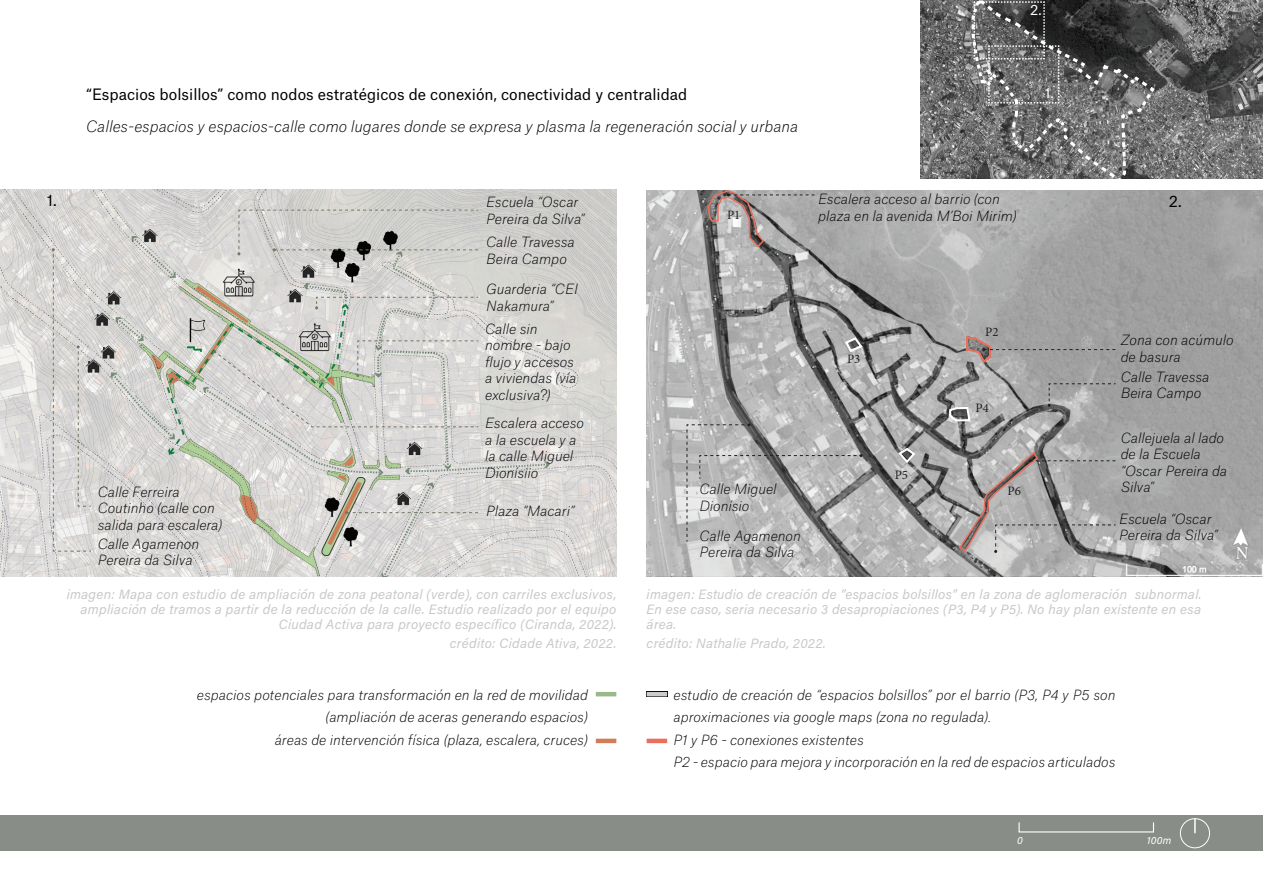
<style>
.page{position:relative;width:1263px;height:893px;background:#fff}
.page>*{position:absolute;margin:0;border:0;box-sizing:border-box;transform-origin:0 0}
.t1{font:italic 100 15px "Atlas Grotesk";color:#000}
.t2{font:15px "Atlas Grotesk";color:#000}
.t3{font:italic 100 13.5px/16.5px "Atlas Grotesk";color:#000}
.t4{font:italic 13.5px/15px "Acumin Pro";letter-spacing:.02em;color:#cac9c8;text-align:right}
.t5{font:13.5px "Atlas Grotesk";color:#fff}
.t6{font:12.9px "Minion Pro";color:#231f20}
.t7{font:italic 10.5px "Acumin Pro";color:#fff}
</style>
<div class="page">
<div style="left:0;top:815px;width:1263px;height:35px;background:#898d87"></div>
<img style="left:0;top:190px;width:616px;height:386px">
<img style="left:647px;top:191px;width:616px;height:385px">
<img style="left:921px;top:0;width:342px;height:179px">
<svg style="left:52px;top:248px;width:40px;height:304px;background:#d6d5d3"></svg>
<svg style="left:315px;top:297px;width:164px;height:12px;background:#d4d3d0"></svg>
<svg style="left:237px;top:209px;width:242px;height:46px;background:#c8c7c4"></svg>
<svg style="left:345px;top:511px;width:133px;height:3px"></svg>
<svg style="left:213px;top:340px;width:266px;height:88px;background:#d2d2cd"></svg>
<svg style="left:843px;top:336px;width:21px;height:18px"></svg>
<svg style="left:896px;top:446px;width:21px;height:19px"></svg>
<svg style="left:947px;top:406px;width:25px;height:16px"></svg>
<svg style="left:686px;top:423px;width:176px;height:119px;background:#b3b3b3"></svg>
<svg style="left:1048px;top:383px;width:68px;height:24px;background:#a5a5a5"></svg>
<svg style="left:964px;top:335px;width:151px;height:30px;background:#a09c9b"></svg>
<svg style="left:958px;top:450px;width:158px;height:103px;background:#a8a5a4"></svg>
<svg style="left:707px;top:190px;width:107px;height:59px;background:#a49e9d"></svg>
<hr style="left:596px;top:692px;width:20px;height:4px;background:#98b98a">
<hr style="left:596px;top:739px;width:20px;height:4px;background:#d27d58">
<hr style="left:647px;top:739px;width:20px;height:4px;background:#ea705e">
<div style="left:646px;top:691px;width:22px;height:6px;background:#ccc"></div>
<div style="left:1180px;top:818px;width:30px;height:30px;border:1px solid #fff;border-radius:50%"></div>
<svg style="left:1194px;top:819px;width:2px;height:14px"></svg>
<div style="left:1018px;top:822px;width:136px;height:10px;border:1px solid #fff"></div>
<svg style="left:970px;top:0;width:187px;height:179px;background:#646565"></svg>
<p class="t2" style="left:86px;top:82px;width:603px">“Espacios bolsillos” como nodos estratégicos de conexión, conectividad y centralidad</p>
<p class="t1" style="left:86px;top:114px;width:713px">Calles-espacios y espacios-calle como lugares donde se expresa y plasma la regeneración social y urbana</p>
<p class="t5" style="left:1030px;top:-1px;width:13px">2.</p>
<p class="t5" style="left:1045px;top:82px;width:10px">1.</p>
<p class="t3" style="left:818px;top:190px;width:200px">Escalera acceso al barrio (con plaza en la avenida M’Boi Mirim)</p>
<p class="t2" style="left:47px;top:188px;width:11px">1.</p>
<p class="t2" style="left:1169px;top:189px;width:14px">2.</p>
<p class="t3" style="left:486px;top:193px;width:100px">Escuela “Oscar<br>Pereira da Silva”</p>
<p class="t6" style="left:727px;top:206px;width:15px">P1</p>
<p class="t3" style="left:486px;top:232px;width:90px">Calle Travessa<br>Beira Campo</p>
<p class="t3" style="left:98px;top:482px;width:126px">Calle Ferreira<br>Coutinho (calle con salida para escalera)</p>
<p class="t3" style="left:98px;top:534px;width:103px">Calle Agamenon<br>Pereira da Silva</p>
<p class="t3" style="left:486px;top:279px;width:93px">Guarderia “CEI<br>Nakamura”</p>
<p class="t3" style="left:485px;top:319px;width:93px">Calle sin nombre - bajo flujo y accesos a viviendas (vía exclusiva?)</p>
<p class="t6" style="left:985px;top:324px;width:15px">P2</p>
<p class="t6" style="left:847px;top:350px;width:15px">P3</p>
<p class="t6" style="left:976px;top:399px;width:15px">P4</p>
<p class="t3" style="left:485px;top:413px;width:100px">Escalera acceso a la escuela y a la calle Miguel<br>Dionísiio</p>
<p class="t3" style="left:486px;top:501px;width:90px">Plaza “Macari”</p>
<p class="t3" style="left:699px;top:479px;width:78px">Calle Miguel<br>Dionísio</p>
<p class="t3" style="left:699px;top:526px;width:103px">Calle Agamenon<br>Pereira da Silva</p>
<p class="t6" style="left:895px;top:466px;width:15px">P5</p>
<p class="t6" style="left:1007px;top:482px;width:15px">P6</p>
<p class="t3" style="left:1121px;top:330px;width:114px">Zona con acúmulo de basura</p>
<p class="t3" style="left:1121px;top:367px;width:90px">Calle Travessa<br>Beira Campo</p>
<p class="t3" style="left:1121px;top:428px;width:108px">Callejuela al lado de la Escuela “Oscar Pereira da<br>Silva”</p>
<p class="t3" style="left:1119px;top:509px;width:100px">Escuela “Oscar<br>Pereira da Silva”</p>
<p class="t4" style="left:67px;top:586px;width:551px">imagen: Mapa con estudio de ampliación de zona peatonal (verde), con carriles exclusivos, ampliación de tramos a partir de la reducción de la calle. Estudio realizado por el equipo<br>Ciudad Activa para proyecto específico (Ciranda, 2022).</p>
<p class="t4" style="left:450px;top:635px;width:168px">crédito: Cidade Ativa, 2022.</p>
<p class="t4" style="left:647px;top:586px;width:556px;text-align:justify">imagen: Estudio de creación de “espacios bolsillos” en la zona de aglomeración subnormal.<br>En ese caso, seria necesario 3 desapropiaciones (P3, P4 y P5). No hay plan existente en esa área.</p>
<p class="t4" style="left:647px;top:635px;width:181px">crédito: Nathalie Prado, 2022.</p>
<p class="t3" style="left:197px;top:682px;width:392px;line-height:22.5px;text-align:right">espacios potenciales para transformación en la red de movilidad (ampliación de aceras generando espacios)<br>áreas de intervención física (plaza, escalera, cruces)</p>
<p class="t3" style="left:673px;top:682px;width:443px;line-height:22.5px">estudio de creación de “espacios bolsillos” por el barrio (P3, P4 y P5 son aproximaciones via google maps (zona no regulada).<br>P1 y P6 - conexiones existentes<br>P2 - espacio para mejora y incorporación en la red de espacios articulados</p>
<p class="t7" style="left:1017px;top:833px;width:7px">0</p>
<p class="t7" style="left:1147px;top:833px;width:26px">100m</p>
</div>
